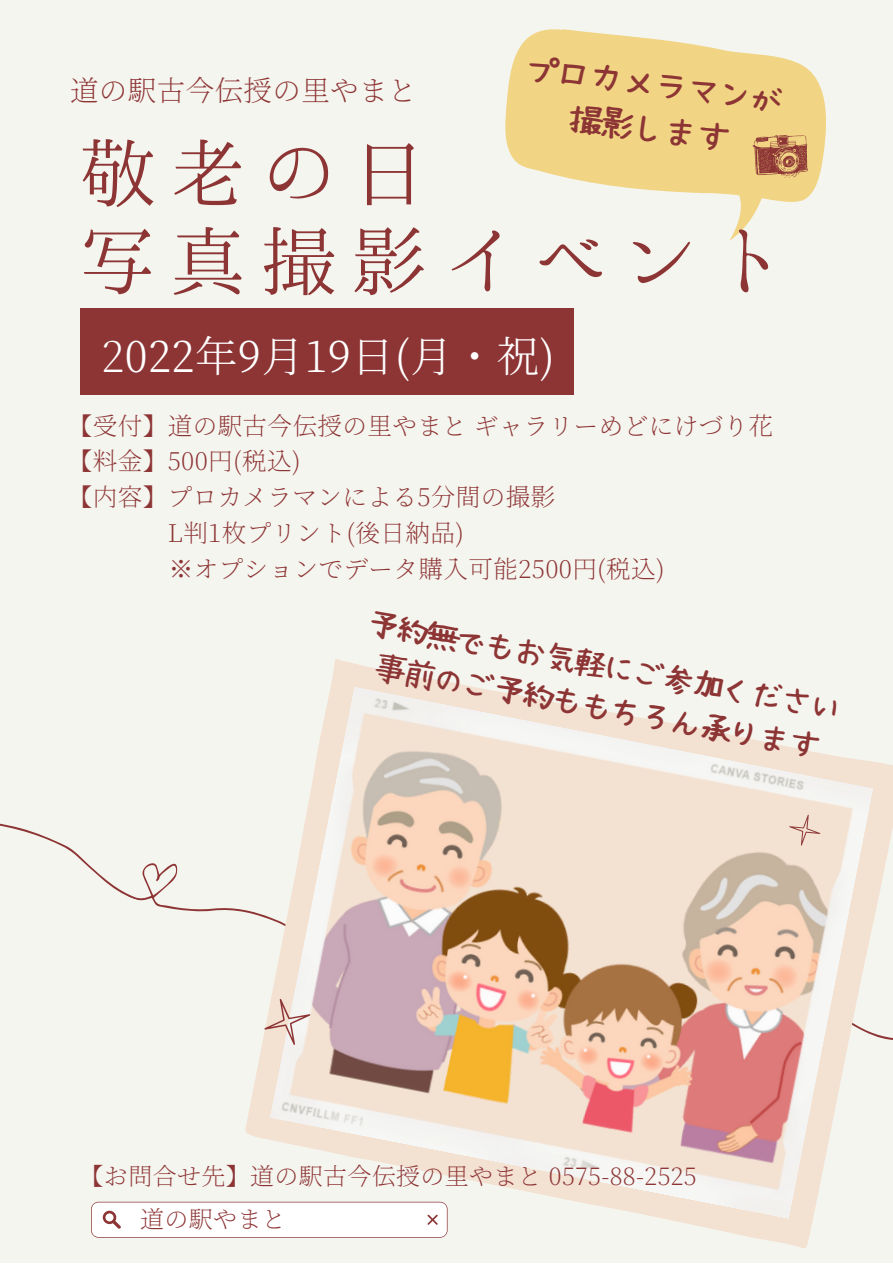
<style>
.page{position:relative;width:893px;height:1264px;background:#fff}
.page>*{position:absolute;margin:0;border:0;box-sizing:border-box;transform-origin:0 0}
.t1{font:84.3px/87.8px "Hannari Mincho";letter-spacing:.075em;color:#8d3535}
.t2{font:300 42.45px "Source Han Serif JP";letter-spacing:.015em;color:#fff}
.t3{font:32.25px/44.4px "Hanazome Font";color:#8d3535;text-align:center}
.t4{font:30px/41.5px "Hanazome Font";color:#8d3535;text-align:center}
.t5{font:200 28.5px "Source Han Serif JP";letter-spacing:.015em;color:#8d3535}
.t6{font:200 24.6px "Source Han Serif JP";letter-spacing:.015em;color:#8d3535}
.t7{font:200 24px "Source Han Serif JP";letter-spacing:.015em;color:#8d3535}
.s1{font-weight:200}
</style>
<div class="page">
<div style="left:0;top:0;width:892px;height:1262px;background:#f5f5ef"></div>
<svg style="left:0;top:823px;width:241px;height:89px"></svg>
<svg style="left:241px;top:659px;width:651px;height:589px"></svg>
<img style="left:269px;top:686px;width:604px;height:533px">
<svg style="left:778px;top:805px;width:50px;height:50px;background:#eed9ca"></svg>
<svg style="left:246px;top:983px;width:80px;height:79px"></svg>
<svg style="left:505px;top:29px;width:321px;height:212px;fill:#f1d584"></svg>
<svg style="left:752px;top:135px;width:55px;height:43px;background:#bb7f59"></svg>
<div style="left:80px;top:308px;width:493px;height:87px;background:#8d3535"></div>
<svg style="left:91px;top:1201px;width:356px;height:36px"></svg>
<h3 class="t3" style="left:531px;top:44px;width:260px;rotate:8deg">プロカメラマンが撮影します</h3>
<p class="t5" style="left:70px;top:68px;width:348px">道の駅古今伝授の里やまと</p>
<h1 class="t1" style="left:80px;top:126px;width:720px">敬老の日<br>写真撮影イベント</h1>
<h2 class="t2" style="left:102px;top:323px;width:454px"><span class="s1">2</span>022年9月 19日 (月・祝)</h2>
<p class="t6" style="left:68px;top:406px;width:706px">【受付】道の駅古今伝授の里やまとギャラリーめどにけづり花</p>
<p class="t6" style="left:68px;top:442px;width:234px">【料金】500円(税込)</p>
<p class="t6" style="left:68px;top:478px;width:489px">【内容】プロカメラマンによる5分間の撮影</p>
<p class="t6" style="left:168px;top:514px;width:298px">L判1枚プリント(後日納品)</p>
<p class="t6" style="left:169px;top:550px;width:497px">※オプションでデータ購入可能2500円(税込)</p>
<p class="t4" style="left:372px;top:603px;width:482px;rotate:10deg">予約無でもお気軽にご参加ください事前のご予約ももちろん承ります</p>
<p class="t7" style="left:80px;top:1157px;width:618px">【お問合せ先】道の駅古今伝授の里やまと 0575-88-2525</p>
<p class="t7" style="left:140px;top:1199px;width:147px">道の駅やまと</p>
</div>
